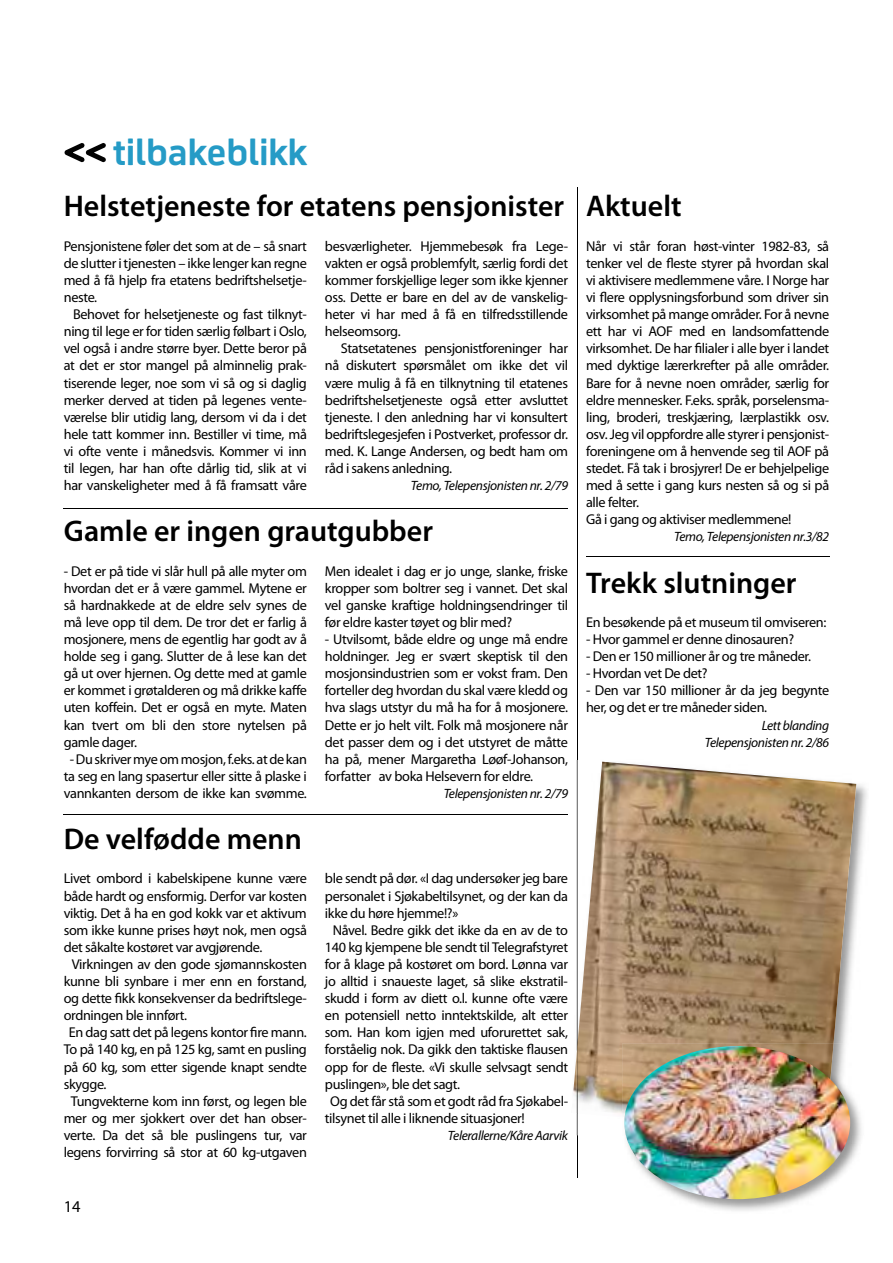
<style>
.page{position:relative;width:893px;height:1263px;background:#fff}
.page>*{position:absolute;margin:0;border:0;box-sizing:border-box;transform-origin:0 0}
.t1{font:700 35.4px "Telenor";letter-spacing:-.01em;color:#259bc6}
.t2{font:600 30px "Myriad Pro";color:#000}
.t3{font:16.5px "Myriad Pro";color:#000}
.t4{font:14.25px/17.1px "Myriad Pro";letter-spacing:-.025em;color:#000;text-align:justify}
.t5{font:italic 13.5px/17.1px "Myriad Pro";letter-spacing:-.025em;color:#000;text-align:right}
</style>
<div class="page">
<hr style="left:892px;top:1101px;width:1px;height:153px;background:#e4eff7">
<hr style="left:577px;top:187px;width:1px;height:990px;background:#000">
<img style="left:576px;top:760px;width:291px;height:375px">
<img style="left:577px;top:760px;width:1px;height:375px">
<img style="left:573px;top:762px;width:283px;height:355px">
<img style="left:577px;top:1046px;width:1px;height:67px">
<svg style="left:65px;top:143px;width:41px;height:19px"></svg>
<hr style="left:586px;top:556px;width:243px;height:1px;background:#000">
<hr style="left:64px;top:508px;width:504px;height:1px;background:#000">
<hr style="left:64px;top:815px;width:504px;height:1px;background:#000">
<img style="left:683px;top:1044px;width:181px;height:167px">
<img style="left:622px;top:1044px;width:211px;height:91px">
<img style="left:624px;top:1046px;width:226px;height:153px">
<h1 class="t1" style="left:113px;top:130px;width:196px">tilbakeblikk</h1>
<h2 class="t2" style="left:64px;top:190px;width:502px">Helstetjeneste for etatens pensjonister</h2>
<p class="t4" style="left:64px;top:238px;width:245px">Pensjonistene føler det som at de – så snart de slutter i tjenesten – ikke lenger kan regne med å få hjelp fra etatens bedriftshelsetje&shy;neste.</p>
<p class="t4" style="left:64px;top:306px;width:245px;text-indent:9px">Behovet for helsetjeneste og fast tilknyt&shy;ning til lege er for tiden særlig følbart i Oslo, vel også i andre større byer. Dette beror på at det er stor mangel på alminnelig prak&shy;tiserende leger, noe som vi så og si daglig merker derved at tiden på legenes vente&shy;værelse blir utidig lang, dersom vi da i det hele tatt kommer inn. Bestiller vi time, må vi ofte vente i månedsvis. Kommer vi inn til legen, har han ofte dårlig tid, slik at vi har vanskeligheter med å få framsatt våre</p>
<h2 class="t2" style="left:586px;top:190px;width:97px">Aktuelt</h2>
<p class="t4" style="left:586px;top:238px;width:245px;text-align:left">Når vi står foran høst-vinter 1982-83, så tenker vel de fleste styrer på hvordan skal vi aktivisere medlemmene våre. I Norge har vi flere opplysningsforbund som driver sin virksomhet på mange områder. For å nevne ett har vi AOF med en landsomfattende virksomhet. De har filialer i alle byer i landet med dyktige lærerkrefter på alle områder.<br>Bare for å nevne noen områder, særlig for eldre mennesker. F.eks. språk, porselensma&shy;ling, broderi, treskjæring, lærplastikk osv. osv. Jeg vil oppfordre alle styrer i pensjonist&shy;foreningene om å henvende seg til AOF på stedet. Få tak i brosjyrer! De er behjelpelige med å sette i gang kurs nesten så og si på alle felter.<br>Gå i gang og aktiviser medlemmene!</p>
<p class="t4" style="left:325px;top:238px;width:245px">besværligheter. Hjemmebesøk fra Lege&shy;vakten er også problemfylt, særlig fordi det kommer forskjellige leger som ikke kjenner oss. Dette er bare en del av de vanskelig&shy;heter vi har med å få en tilfredsstillende helseomsorg.</p>
<p class="t4" style="left:325px;top:340px;width:245px;text-indent:16px">Statsetatenes pensjonistforeninger har nå diskutert spørsmålet om ikke det vil være mulig å få en tilknytning til etatenes bedriftshelsetjeneste også etter avsluttet tjeneste. I den anledning har vi konsultert bedriftslegesjefen i Postverket, professor dr. med. K. Lange Andersen, og bedt ham om råd i sakens anledning.</p>
<p class="t5" style="left:411px;top:477px;width:159px">Temo, Telepensjonisten nr. 2/79</p>
<h2 class="t2" style="left:64px;top:515px;width:371px">Gamle er ingen grautgubber</h2>
<p class="t5" style="left:674px;top:528px;width:156px">Temo, Telepensjonisten nr.3/82</p>
<p class="t4" style="left:64px;top:563px;width:245px">- Det er på tide vi slår hull på alle myter om hvordan det er å være gammel. Mytene er så hardnakkede at de eldre selv synes de må leve opp til dem. De tror det er farlig å mosjonere, mens de egentlig har godt av å holde seg i gang. Slutter de å lese kan det gå ut over hjernen. Og dette med at gamle er kommet i grøtalderen og må drikke kaffe uten koffein. Det er også en myte. Maten kan tvert om bli den store nytelsen på gamle dager.</p>
<p class="t4" style="left:64px;top:751px;width:245px;text-align:center">- Du skriver mye om mosjon, f.eks. at de kan ta seg en lang spasertur eller sitte å plaske i vannkanten dersom de ikke kan svømme.</p>
<p class="t4" style="left:325px;top:563px;width:245px">Men idealet i dag er jo unge, slanke, friske kropper som boltrer seg i vannet. Det skal vel ganske kraftige holdningsendringer til før eldre kaster tøyet og blir med?</p>
<p class="t4" style="left:325px;top:631px;width:245px">- Utvilsomt, både eldre og unge må endre holdninger. Jeg er svært skeptisk til den mosjonsindustrien som er vokst fram. Den forteller deg hvordan du skal være kledd og hva slags utstyr du må ha for å mosjonere.<br>Dette er jo helt vilt. Folk må mosjonere når det passer dem og i det utstyret de måtte ha på, mener Margaretha Løøf-Johanson, forfatter av boka Helsevern for eldre.</p>
<p class="t5" style="left:444px;top:785px;width:126px">Telepensjonisten nr. 2/79</p>
<h2 class="t2" style="left:586px;top:566px;width:212px">Trekk slutninger</h2>
<p class="t4" style="left:586px;top:614px;width:242px">En besøkende på et museum til omviseren:</p>
<p class="t4" style="left:586px;top:631px;width:210px">- Hvor gammel er denne dinosauren?</p>
<p class="t4" style="left:586px;top:648px;width:226px">- Den er 150 millioner år og tre måneder.</p>
<p class="t4" style="left:586px;top:665px;width:123px">- Hvordan vet De det?</p>
<p class="t4" style="left:586px;top:682px;width:245px">- Den var 150 millioner år da jeg begynte her, og det er tre måneder siden.</p>
<p class="t5" style="left:705px;top:716px;width:126px">Lett blanding<br>Telepensjonisten nr. 2/86</p>
<h2 class="t2" style="left:64px;top:822px;width:240px">De velfødde menn</h2>
<p class="t4" style="left:64px;top:870px;width:245px">Livet ombord i kabelskipene kunne være</p>
<p class="t4" style="left:64px;top:887px;width:245px">både hardt og ensformig. Derfor var kosten</p>
<p class="t4" style="left:64px;top:905px;width:245px">viktig. Det å ha en god kokk var et aktivum</p>
<p class="t4" style="left:64px;top:922px;width:245px">som ikke kunne prises høyt nok, men også</p>
<p class="t4" style="left:64px;top:939px;width:200px">det såkalte kostøret var avgjørende.</p>
<p class="t4" style="left:72px;top:956px;width:237px">Virkningen av den gode sjømannskosten</p>
<p class="t4" style="left:64px;top:973px;width:245px">kunne bli synbare i mer enn en forstand,</p>
<p class="t4" style="left:64px;top:990px;width:245px">og dette fikk konsekvenser da bedriftslege-</p>
<p class="t4" style="left:64px;top:1007px;width:125px">ordningen ble innført.</p>
<p class="t4" style="left:69px;top:1024px;width:240px">En dag satt det på legens kontor fire mann.</p>
<p class="t4" style="left:64px;top:1041px;width:245px">To på 140 kg, en på 125 kg, samt en pusling</p>
<p class="t4" style="left:64px;top:1058px;width:245px">på 60 kg, som etter sigende knapt sendte</p>
<p class="t4" style="left:64px;top:1076px;width:44px">skygge.</p>
<p class="t4" style="left:71px;top:1093px;width:238px">Tungvekterne kom inn først, og legen ble</p>
<p class="t4" style="left:64px;top:1110px;width:245px">mer og mer sjokkert over det han obser-</p>
<p class="t4" style="left:64px;top:1127px;width:245px">verte. Da det så ble puslingens tur, var</p>
<p class="t4" style="left:64px;top:1144px;width:245px">legens forvirring så stor at 60 kg-utgaven</p>
<p class="t3" style="left:64px;top:1197px;width:18px">14</p>
<p class="t4" style="left:325px;top:870px;width:245px">ble sendt på dør. «I dag undersøker jeg bare</p>
<p class="t4" style="left:325px;top:887px;width:245px">personalet i Sjøkabeltilsynet, og der kan da</p>
<p class="t4" style="left:325px;top:905px;width:135px">ikke du høre hjemme!?»</p>
<p class="t4" style="left:333px;top:922px;width:237px">Nåvel. Bedre gikk det ikke da en av de to</p>
<p class="t4" style="left:325px;top:939px;width:245px">140 kg kjempene ble sendt til Telegrafstyret</p>
<p class="t4" style="left:325px;top:956px;width:245px">for å klage på kostøret om bord. Lønna var</p>
<p class="t4" style="left:325px;top:973px;width:245px">jo alltid i snaueste laget, så slike ekstratil-</p>
<p class="t4" style="left:325px;top:990px;width:245px">skudd i form av diett o.l. kunne ofte være</p>
<p class="t4" style="left:325px;top:1007px;width:245px">en potensiell netto inntektskilde, alt etter</p>
<p class="t4" style="left:325px;top:1024px;width:245px">som. Han kom igjen med uforurettet sak,</p>
<p class="t4" style="left:325px;top:1041px;width:245px">forståelig nok. Da gikk den taktiske flausen</p>
<p class="t4" style="left:325px;top:1058px;width:245px">opp for de fleste. «Vi skulle selvsagt sendt</p>
<p class="t4" style="left:325px;top:1076px;width:137px">puslingen», ble det sagt.</p>
<p class="t4" style="left:330px;top:1093px;width:239px">Og det får stå som et godt råd fra Sjøkabel-</p>
<p class="t4" style="left:325px;top:1110px;width:201px">tilsynet til alle i liknende situasjoner!</p>
<p class="t5" style="left:448px;top:1127px;width:122px">Telerallerne/Kåre Aarvik</p>
</div>
